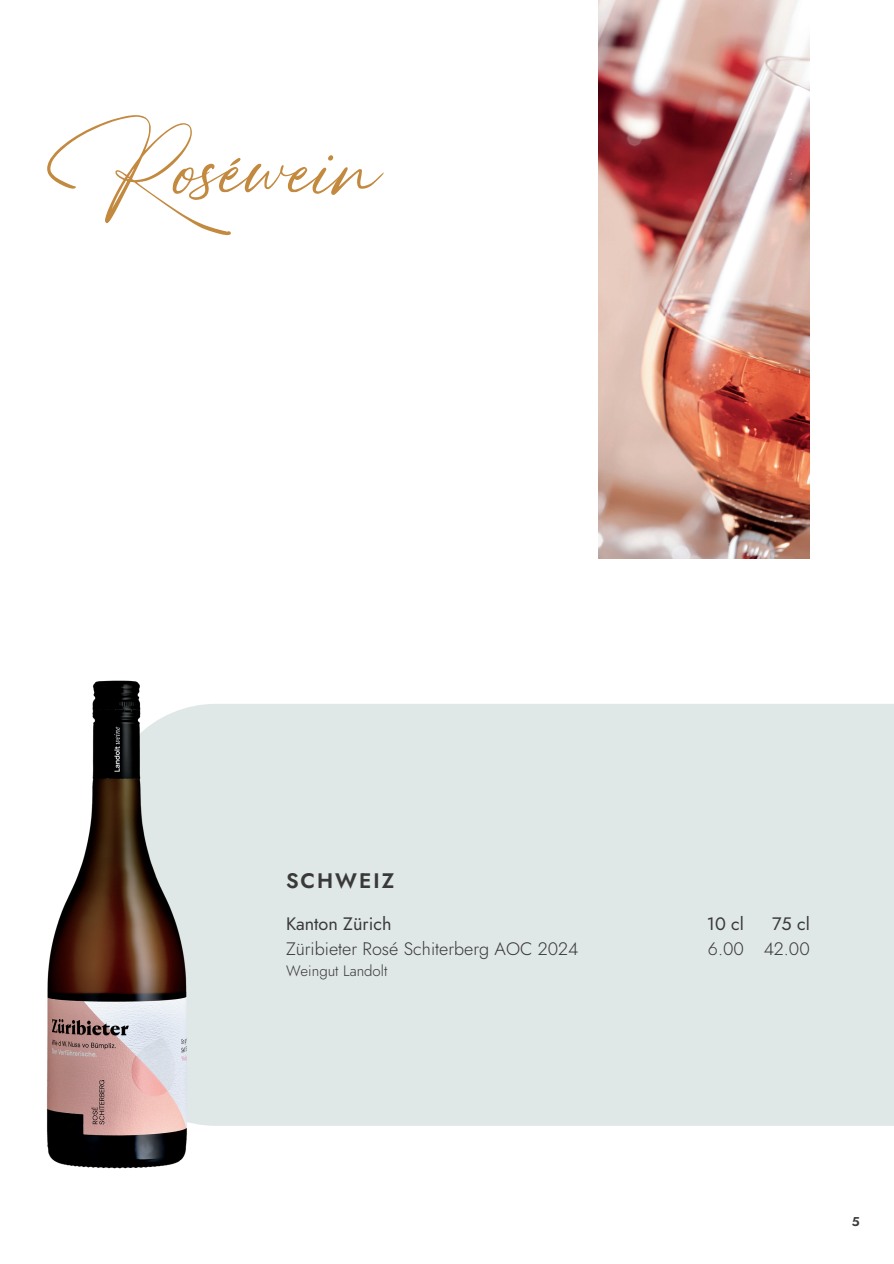
<style>
.page{position:relative;width:894px;height:1264px;background:#fff}
.page>*{position:absolute;margin:0;border:0;box-sizing:border-box;transform-origin:0 0}
.t1{font:132px "High Spirited";color:#c2893f}
.t2{font:600 21px "Jost";letter-spacing:.095em;color:#393939}
.t3{font:300 18px "Jost";color:#393939}
.t4{font:18px "Jost";color:#393939}
.t5{font:300 15px "Jost";color:#393939}
.t6{font:600 12.75px "Jost";color:#393939}
</style>
<div class="page">
<img style="left:598px;top:0;width:211px;height:558px">
<div style="left:234px;top:704px;width:659px;height:421px;background:#e0e7e7"></div>
<img style="left:47px;top:680px;width:187px;height:489px">
<p class="t1" style="left:41px;top:95px;width:339px">Roséwein</p>
<h2 class="t2" style="left:286px;top:866px;width:110px">SCHWEIZ</h2>
<p class="t4" style="left:286px;top:910px;width:107px">Kanton Zürich</p>
<p class="t3" style="left:286px;top:935px;width:294px">Zü ribieter Rosé Schiterberg AOC 2024</p>
<p class="t5" style="left:286px;top:960px;width:103px">Weingut Landolt</p>
<p class="t4" style="left:706px;top:910px;width:39px">10 cl</p>
<p class="t3" style="left:707px;top:935px;width:38px">6.00</p>
<p class="t4" style="left:771px;top:910px;width:39px">75 cl</p>
<p class="t3" style="left:763px;top:935px;width:48px">42.00</p>
<p class="t6" style="left:851px;top:1212px;width:9px">5</p>
</div>
